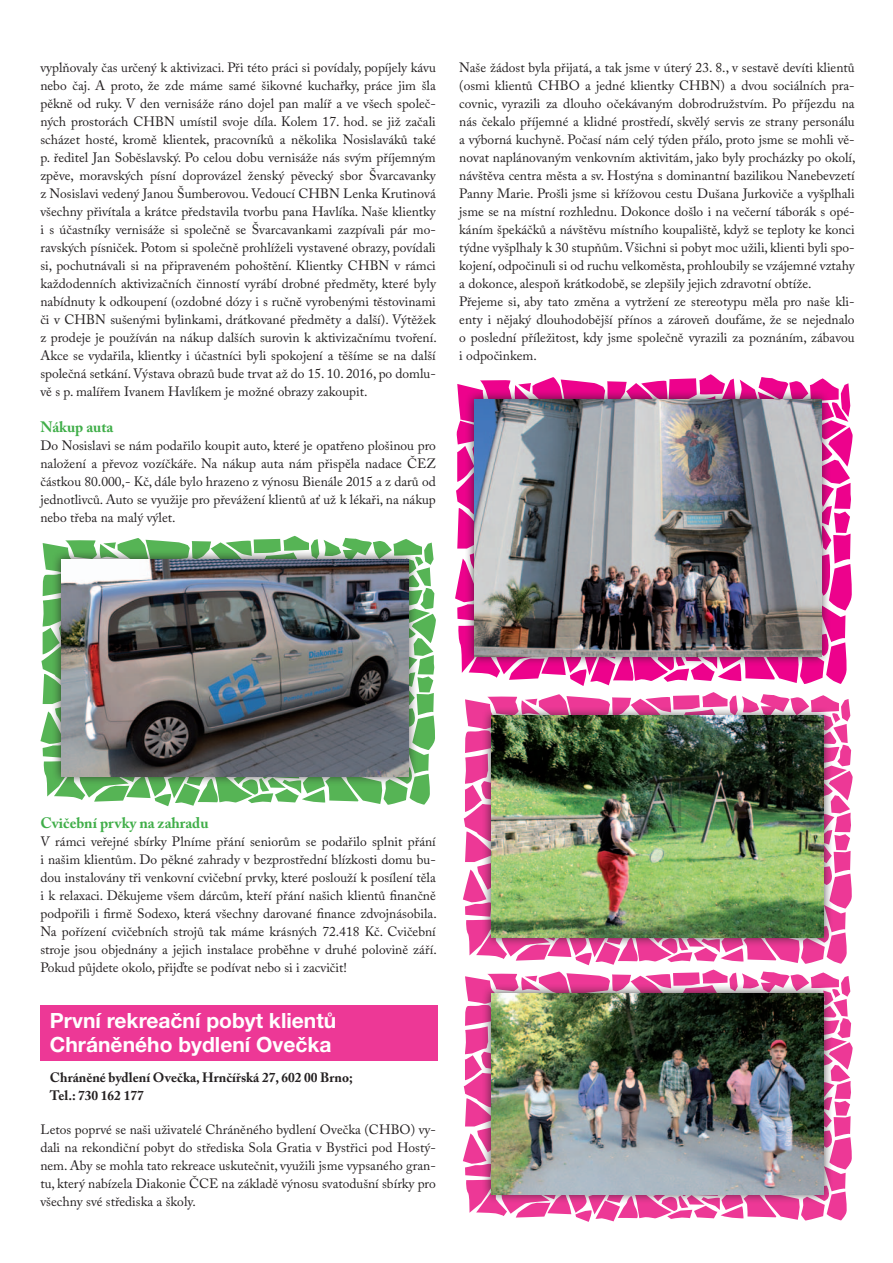
<style>
.page{position:relative;width:893px;height:1263px;background:#fff}
.page>*{position:absolute;margin:0;border:0;box-sizing:border-box;transform-origin:0 0}
.t1{font:700 21px/24px "Helvetica Neue CE";color:#fff}
.t2{font:700 15px "Adobe Caslon Pro";color:#40ae49}
.t3{font:13.5px/18px "Adobe Caslon Pro";color:#231f20;text-align:justify}
.t4{font:700 13.5px/18px "Adobe Caslon Pro";color:#231f20}
</style>
<div class="page">
<div style="left:40px;top:1006px;width:398px;height:55px;background:#ed3896"></div>
<svg style="left:455px;top:374px;width:398px;height:312px"></svg>
<svg style="left:40px;top:536px;width:396px;height:270px"></svg>
<div style="left:51px;top:549px;width:367px;height:237px;background:#231f20;opacity:.75"></div>
<img style="left:61px;top:559px;width:347px;height:218px">
<div style="left:464px;top:389px;width:367px;height:277px;background:#231f20;opacity:.75"></div>
<img style="left:474px;top:399px;width:347px;height:257px">
<img style="left:462px;top:692px;width:391px;height:530px">
<div style="left:481px;top:983px;width:352px;height:221px;background:#231f20;opacity:.75"></div>
<img style="left:491px;top:993px;width:332px;height:201px">
<p class="t3" style="left:40px;top:58px;width:398px">vyplňovaly čas určený k aktivizaci. Při této práci si povídaly, popíjely kávu nebo čaj. A proto, že zde máme samé šikovné kuchařky, práce jim šla pěkně od ruky. V den vernisáže ráno dojel pan malíř a ve všech společ&shy;ných prostorách CHBN umístil svoje díla. Kolem 17. hod. se již začali scházet hosté, kromě klientek, pracovníků a několika Nosislaváků také p. ředitel Jan Soběslavský. Po celou dobu vernisáže nás svým příjemným zpěve, moravských písní doprovázel ženský pěvecký sbor Švarcavanky z Nosislavi vedený Janou Šumberovou. Vedoucí CHBN Lenka Krutinová všechny přivítala a krátce představila tvorbu pana Havlíka. Naše klientky i s účastníky vernisáže si společně se Švarcavankami zazpívali pár mo&shy;ravských písniček. Potom si společně prohlíželi vystavené obrazy, povídali si, pochutnávali si na připraveném pohoštění. Klientky CHBN v rámci každodenních aktivizačních činností vyrábí drobné předměty, které byly nabídnuty k odkoupení (ozdobné dózy i s ručně vyrobenými těstovinami či v CHBN sušenými bylinkami, drátkované předměty a další). Výtěžek z prodeje je používán na nákup dalších surovin k aktivizačnímu tvoření.<br>Akce se vydařila, klientky i účastníci byli spokojení a těšíme se na další společná setkání. Výstava obrazů bude trvat až do 15. 10. 2016, po domlu&shy;vě s p. malířem Ivanem Havlíkem je možné obrazy zakoupit.</p>
<p class="t2" style="left:40px;top:418px;width:74px">Nákup auta</p>
<p class="t3" style="left:40px;top:436px;width:397px">Do Nosislavi se nám podařilo koupit auto, které je opatřeno plošinou pro naložení a převoz vozíčkáře. Na nákup auta nám přispěla nadace ČEZ částkou 80.000,- Kč, dále bylo hrazeno z výnosu Bienále 2015 a z darů od jednotlivců. Auto se využije pro převážení klientů ať už k lékaři, na nákup nebo třeba na malý výlet.</p>
<p class="t3" style="left:459px;top:58px;width:398px;text-align:left">Naše žádost byla přijatá, a tak jsme v úterý 23. 8., v sestavě devíti klientů (osmi klientů CHBO a jedné klientky CHBN) a dvou sociálních pra&shy;covnic, vyrazili za dlouho očekávaným dobrodružstvím. Po příjezdu na nás čekalo příjemné a klidné prostředí, skvělý servis ze strany personálu a výborná kuchyně. Počasí nám celý týden přálo, proto jsme se mohli vě&shy;novat naplánovaným venkovním aktivitám, jako byly procházky po okolí, návštěva centra města a sv. Hostýna s dominantní bazilikou Nanebevzetí Panny Marie. Prošli jsme si křížovou cestu Dušana Jurkoviče a vyšplhali jsme se na místní rozhlednu. Dokonce došlo i na večerní táborák s opé&shy;káním špekáčků a návštěvu místního koupaliště, když se teploty ke konci týdne vyšplhaly k 30 stupňům. Všichni si pobyt moc užili, klienti byli spo&shy;kojení, odpočinuli si od ruchu velkoměsta, prohloubily se vzájemné vztahy a dokonce, alespoň krátkodobě, se zlepšily jejich zdravotní obtíže.<br>Přejeme si, aby tato změna a vytržení ze stereotypu měla pro naše kli&shy;enty i nějaký dlouhodobější přínos a zároveň doufáme, že se nejednalo o poslední příležitost, kdy jsme společně vyrazili za poznáním, zábavou i odpočinkem.</p>
<p class="t2" style="left:40px;top:814px;width:170px">Cvičební prvky na zahradu</p>
<p class="t3" style="left:40px;top:832px;width:398px">V rámci veřejné sbírky Plníme přání seniorům se podařilo splnit přání i našim klientům. Do pěkné zahrady v bezprostřední blízkosti domu bu&shy;dou instalovány tři venkovní cvičební prvky, které poslouží k posílení těla i k relaxaci. Děkujeme všem dárcům, kteří přání našich klientů finančně podpořili i firmě Sodexo, která všechny darované finance zdvojnásobila.<br>Na pořízení cvičebních strojů tak máme krásných 72.418 Kč. Cvičební stroje jsou objednány a jejich instalace proběhne v druhé polovině září.<br>Pokud půjdete okolo, přijďte se podívat nebo si i zacvičit!</p>
<h1 class="t1" style="left:50px;top:1008px;width:288px">První rekreační pobyt klientů<br>Chráněného bydlení Ovečka</h1>
<p class="t4" style="left:50px;top:1068px;width:304px">Chráněné bydlení Ovečka, Hrnčířská 27, 602 00 Brno;<br>Tel.: 730 162 177</p>
<p class="t3" style="left:40px;top:1120px;width:397px">Letos poprvé se naši uživatelé Chráněného bydlení Ovečka (CHBO) vy&shy;dali na rekondiční pobyt do střediska Sola Gratia v Bystřici pod Hostý&shy;nem. Aby se mohla tato rekreace uskutečnit, využili jsme vypsaného gran&shy;tu, který nabízela Diakonie ČCE na základě výnosu svatodušní sbírky pro všechny své střediska a školy.</p>
</div>
